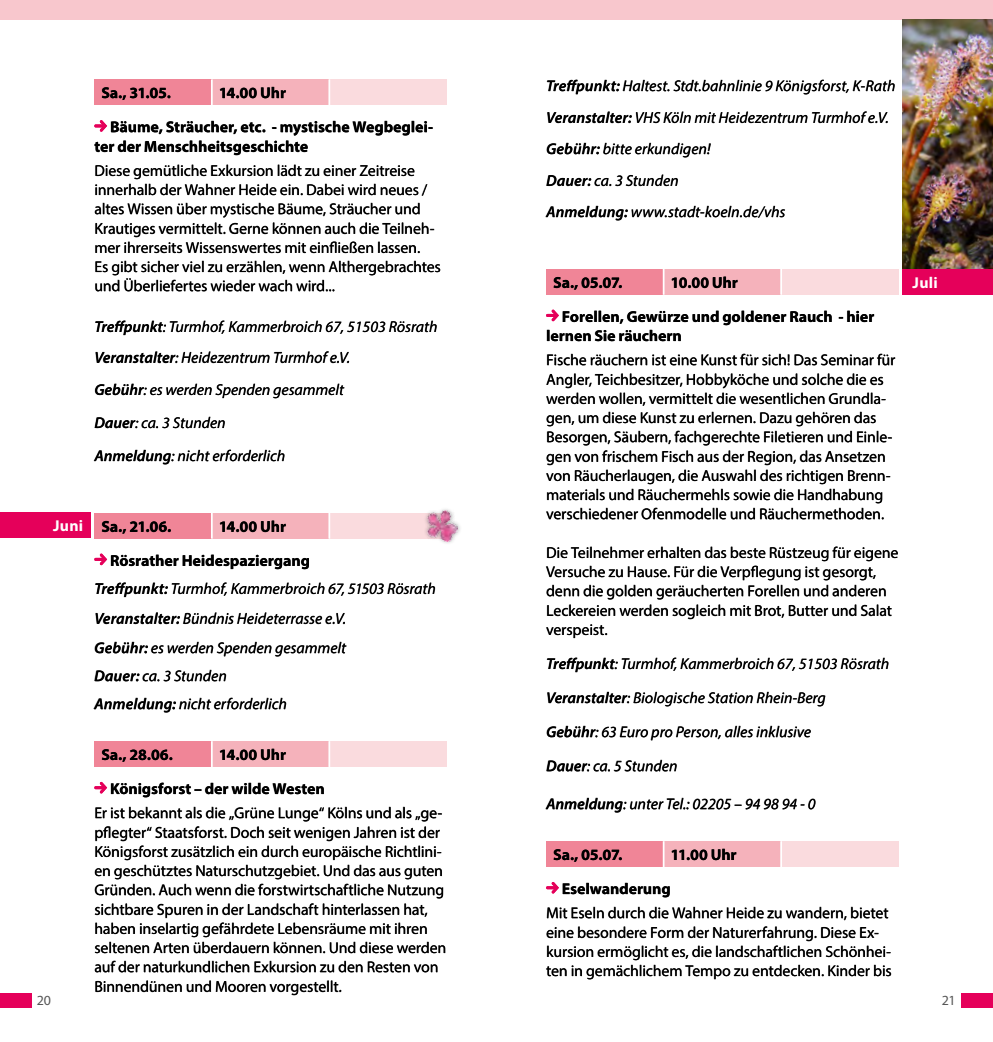
<style>
.page{position:relative;width:993px;height:1042px;background:#fff}
.page>*{position:absolute;margin:0;border:0;box-sizing:border-box;transform-origin:0 0}
.t1{font:15.75px/19.2px "Myriad Pro";letter-spacing:-.005em;color:#000}
.t2{font:italic 15.75px/31.5px "Myriad Pro";color:#000}
.t3{font:700 15.75px/34.1px "Myriad Pro";color:#000}
.t4{font:700 15.75px "Myriad Pro";letter-spacing:.02em;color:#fff}
.t5{font:14px "Myriad Pro";color:#565656}
.s1{font-weight:600}
</style>
<div class="page">
<div style="left:0;top:0;width:992px;height:20px;background:#f8c7cd"></div>
<img style="left:902px;top:20px;width:90px;height:249px">
<div style="left:0;top:992px;width:32px;height:15px;background:#e5005a"></div>
<div style="left:960px;top:992px;width:32px;height:15px;background:#e5005a"></div>
<div style="left:0;top:512px;width:91px;height:26px;background:#e5005a"></div>
<div style="left:902px;top:269px;width:90px;height:26px;background:#e5005a"></div>
<div style="left:94px;top:79px;width:118px;height:26px;background:#f08597"></div>
<div style="left:212px;top:79px;width:117px;height:26px;background:#f5b2bb"></div>
<div style="left:329px;top:79px;width:117px;height:26px;background:#fadbde"></div>
<hr style="left:211px;top:79px;width:2px;height:26px;background:#fff">
<hr style="left:328px;top:79px;width:2px;height:26px;background:#fff">
<div style="left:94px;top:513px;width:118px;height:26px;background:#f08597"></div>
<div style="left:212px;top:513px;width:117px;height:26px;background:#f5b2bb"></div>
<div style="left:329px;top:513px;width:117px;height:26px;background:#fadbde"></div>
<hr style="left:211px;top:513px;width:2px;height:26px;background:#fff">
<hr style="left:328px;top:513px;width:2px;height:26px;background:#fff">
<div style="left:94px;top:741px;width:118px;height:26px;background:#f08597"></div>
<div style="left:212px;top:741px;width:117px;height:26px;background:#f5b2bb"></div>
<div style="left:329px;top:741px;width:117px;height:26px;background:#fadbde"></div>
<hr style="left:211px;top:741px;width:2px;height:26px;background:#fff">
<hr style="left:328px;top:741px;width:2px;height:26px;background:#fff">
<div style="left:546px;top:269px;width:117px;height:26px;background:#f08597"></div>
<div style="left:663px;top:269px;width:117px;height:26px;background:#f5b2bb"></div>
<div style="left:780px;top:269px;width:118px;height:26px;background:#fadbde"></div>
<hr style="left:662px;top:269px;width:2px;height:26px;background:#fff">
<svg style="left:780px;top:269px;width:1px;height:25px"></svg>
<div style="left:546px;top:841px;width:117px;height:26px;background:#f08597"></div>
<div style="left:663px;top:841px;width:117px;height:26px;background:#f5b2bb"></div>
<div style="left:780px;top:841px;width:118px;height:26px;background:#fadbde"></div>
<hr style="left:662px;top:841px;width:2px;height:26px;background:#fff">
<svg style="left:780px;top:842px;width:1px;height:25px"></svg>
<svg style="left:95px;top:980px;width:246px;height:15px"></svg>
<svg style="left:95px;top:961px;width:342px;height:11px"></svg>
<svg style="left:95px;top:807px;width:350px;height:146px"></svg>
<svg style="left:220px;top:749px;width:65px;height:11px"></svg>
<svg style="left:102px;top:749px;width:70px;height:13px"></svg>
<svg style="left:94px;top:698px;width:192px;height:14px"></svg>
<svg style="left:95px;top:670px;width:131px;height:11px"></svg>
<svg style="left:95px;top:642px;width:251px;height:14px"></svg>
<svg style="left:96px;top:612px;width:249px;height:12px"></svg>
<svg style="left:95px;top:582px;width:340px;height:15px"></svg>
<svg style="left:220px;top:520px;width:65px;height:12px"></svg>
<svg style="left:102px;top:521px;width:69px;height:12px"></svg>
<svg style="left:94px;top:450px;width:190px;height:14px"></svg>
<svg style="left:95px;top:417px;width:130px;height:11px"></svg>
<svg style="left:95px;top:384px;width:249px;height:14px"></svg>
<svg style="left:96px;top:351px;width:253px;height:12px"></svg>
<svg style="left:95px;top:320px;width:341px;height:15px"></svg>
<svg style="left:95px;top:261px;width:345px;height:30px"></svg>
<svg style="left:95px;top:203px;width:339px;height:50px"></svg>
<svg style="left:95px;top:165px;width:332px;height:31px"></svg>
<svg style="left:220px;top:87px;width:65px;height:11px"></svg>
<svg style="left:102px;top:87px;width:68px;height:13px"></svg>
<svg style="left:94px;top:120px;width:338px;height:35px"></svg>
<svg style="left:94px;top:553px;width:215px;height:16px"></svg>
<svg style="left:94px;top:782px;width:230px;height:15px"></svg>
<svg style="left:546px;top:926px;width:344px;height:53px"></svg>
<svg style="left:547px;top:907px;width:340px;height:13px"></svg>
<svg style="left:672px;top:849px;width:64px;height:11px"></svg>
<svg style="left:553px;top:849px;width:68px;height:13px"></svg>
<svg style="left:545px;top:798px;width:270px;height:14px"></svg>
<svg style="left:546px;top:760px;width:130px;height:11px"></svg>
<svg style="left:546px;top:726px;width:264px;height:14px"></svg>
<svg style="left:547px;top:692px;width:278px;height:14px"></svg>
<svg style="left:547px;top:658px;width:341px;height:14px"></svg>
<svg style="left:546px;top:546px;width:351px;height:92px"></svg>
<svg style="left:546px;top:412px;width:345px;height:107px"></svg>
<svg style="left:546px;top:373px;width:339px;height:33px"></svg>
<svg style="left:547px;top:354px;width:347px;height:11px"></svg>
<svg style="left:672px;top:276px;width:65px;height:12px"></svg>
<svg style="left:553px;top:277px;width:68px;height:13px"></svg>
<svg style="left:545px;top:206px;width:239px;height:14px"></svg>
<svg style="left:546px;top:175px;width:131px;height:11px"></svg>
<svg style="left:546px;top:143px;width:164px;height:14px"></svg>
<svg style="left:547px;top:111px;width:340px;height:12px"></svg>
<svg style="left:547px;top:80px;width:347px;height:14px"></svg>
<svg style="left:546px;top:310px;width:327px;height:31px"></svg>
<svg style="left:546px;top:882px;width:123px;height:15px"></svg>
<div style="left:423px;top:506px;width:39px;height:40px;background:#000;opacity:.4"></div>
<img style="left:427px;top:511px;width:30px;height:30px">
<p class="t2" style="left:546px;top:70px;width:351px"><span class="s1">Treffpunkt:</span> Haltest. Stdt.bahnlinie 9 Königsforst, K-Rath <span class="s1">Veranstalter:</span> VHS Köln mit Heidezentrum Turmhof e.V.<br><span class="s1">Gebühr:</span> bitte erkundigen!<br><span class="s1">Dauer:</span> ca. 3 Stunden<br><span class="s1">Anmeldung:</span> www.stadt-koeln.de/vhs</p>
<p class="t3" style="left:110px;top:75px;width:324px;text-indent:109px">14.00 Uhr<br>Bäume, Sträucher, etc. - mystische Wegbeglei-</p>
<p class="t3" style="left:94px;top:129px;width:215px">ter der Menschheitsgeschichte</p>
<p class="t1" style="left:94px;top:161px;width:348px">Diese gemütliche Exkursion lädt zu einer Zeitreise innerhalb der Wahner Heide ein. Dabei wird neues / altes Wissen über mystische Bäume, Sträucher und Krautiges vermittelt. Gerne können auch die Teilneh&shy;mer ihrerseits Wissenswertes mit einfließen lassen.<br>Es gibt sicher viel zu erzählen, wenn Althergebrachtes und Überliefertes wieder wach wird...</p>
<p class="t2" style="left:94px;top:311px;width:344px;line-height:30.6px"><span class="s1">Treffpunkt</span>: Turmhof, Kammerbroich 67, 51503 Rösrath<br><span class="s1">Veranstalter</span>: Heidezentrum Turmhof e.V.</p>
<p class="t2" style="left:94px;top:373px;width:251px;line-height:33.1px"><span class="s1">Gebühr</span>: es werden Spenden gesammelt<br><span class="s1">Dauer</span>: ca. 3 Stunden<br><span class="s1">Anmeldung</span>: nicht erforderlich</p>
<p class="t3" style="left:101px;top:75px;width:71px">Sa., 31.05.</p>
<p class="t3" style="left:561px;top:265px;width:314px;text-indent:109px">10.00 Uhr<br>Forellen, Gewürze und goldener Rauch - hier</p>
<p class="t3" style="left:546px;top:318px;width:137px">lernen Sie räuchern</p>
<p class="t1" style="left:546px;top:350px;width:350px">Fische räuchern ist eine Kunst für sich! Das Seminar für Angler, Teichbesitzer, Hobbyköche und solche die es werden wollen, vermittelt die wesentlichen Grundla&shy;gen, um diese Kunst zu erlernen. Dazu gehören das Besorgen, Säubern, fachgerechte Filetieren und Einle&shy;gen von frischem Fisch aus der Region, das Ansetzen von Räucherlaugen, die Auswahl des richtigen Brenn&shy;materials und Räuchermehls sowie die Handhabung verschiedener Ofenmodelle und Räuchermethoden.</p>
<p class="t1" style="left:546px;top:543px;width:354px">Die Teilnehmer erhalten das beste Rüstzeug für eigene Versuche zu Hause. Für die Verpflegung ist gesorgt, denn die golden geräucherten Forellen und anderen Leckereien werden sogleich mit Brot, Butter und Salat verspeist.</p>
<p class="t2" style="left:546px;top:646px;width:344px;line-height:34.1px"><span class="s1">Treffpunkt</span>: Turmhof, Kammerbroich 67, 51503 Rösrath <span class="s1">Veranstalter</span>: Biologische Station Rhein-Berg<br><span class="s1">Gebühr</span>: 63 Euro pro Person, alles inklusive<br><span class="s1">Dauer</span>: ca. 5 Stunden</p>
<p class="t2" style="left:546px;top:788px;width:271px"><span class="s1">Anmeldung</span>: unter Tel.: 02205 – 94 98 94 - 0</p>
<p class="t3" style="left:553px;top:837px;width:71px">Sa., 05.07.</p>
<p class="t3" style="left:670px;top:837px;width:67px">11.00 Uhr</p>
<p class="t3" style="left:561px;top:871px;width:110px">Eselwanderung</p>
<p class="t1" style="left:546px;top:903px;width:347px">Mit Eseln durch die Wahner Heide zu wandern, bietet eine besondere Form der Naturerfahrung. Diese Ex&shy;kursion ermöglicht es, die landschaftlichen Schönhei&shy;ten in gemächlichem Tempo zu entdecken. Kinder bis</p>
<p class="t4" style="left:912px;top:272px;width:27px">Juli</p>
<p class="t3" style="left:553px;top:265px;width:71px">Sa., 05.07.</p>
<p class="t4" style="left:53px;top:516px;width:32px">Juni</p>
<p class="t3" style="left:110px;top:509px;width:201px;text-indent:109px">14.00 Uhr<br>Rösrather Heidespaziergang</p>
<p class="t2" style="left:94px;top:573px;width:343px;line-height:29.8px"><span class="s1">Treffpunkt:</span> Turmhof, Kammerbroich 67, 51503 Rösrath<br><span class="s1">Veranstalter:</span> Bündnis Heideterrasse e.V.<br><span class="s1">Gebühr:</span> es werden Spenden gesammelt</p>
<p class="t2" style="left:94px;top:662px;width:194px;line-height:28px"><span class="s1">Dauer:</span> ca. 3 Stunden<br><span class="s1">Anmeldung:</span> nicht erforderlich</p>
<p class="t3" style="left:101px;top:737px;width:73px">Sa., 28.06.</p>
<p class="t3" style="left:101px;top:509px;width:71px">Sa., 21.06.</p>
<p class="t3" style="left:110px;top:737px;width:216px;text-indent:109px">14.00 Uhr<br>Königsforst – der wilde Westen</p>
<p class="t1" style="left:94px;top:803px;width:353px">Er ist bekannt als die „Grüne Lunge“ Kölns und als „ge&shy;pflegter“ Staatsforst. Doch seit wenigen Jahren ist der Königsforst zusätzlich ein durch europäische Richtlini&shy;en geschütztes Naturschutzgebiet. Und das aus guten Gründen. Auch wenn die forstwirtschaftliche Nutzung sichtbare Spuren in der Landschaft hinterlassen hat, haben inselartig gefährdete Lebensräume mit ihren seltenen Arten überdauern können. Und diese werden auf der naturkundlichen Exkursion zu den Resten von Binnendünen und Mooren vorgestellt.</p>
<p class="t5" style="left:37px;top:991px;width:16px">20</p>
<p class="t5" style="left:941px;top:992px;width:15px">21</p>
</div>
